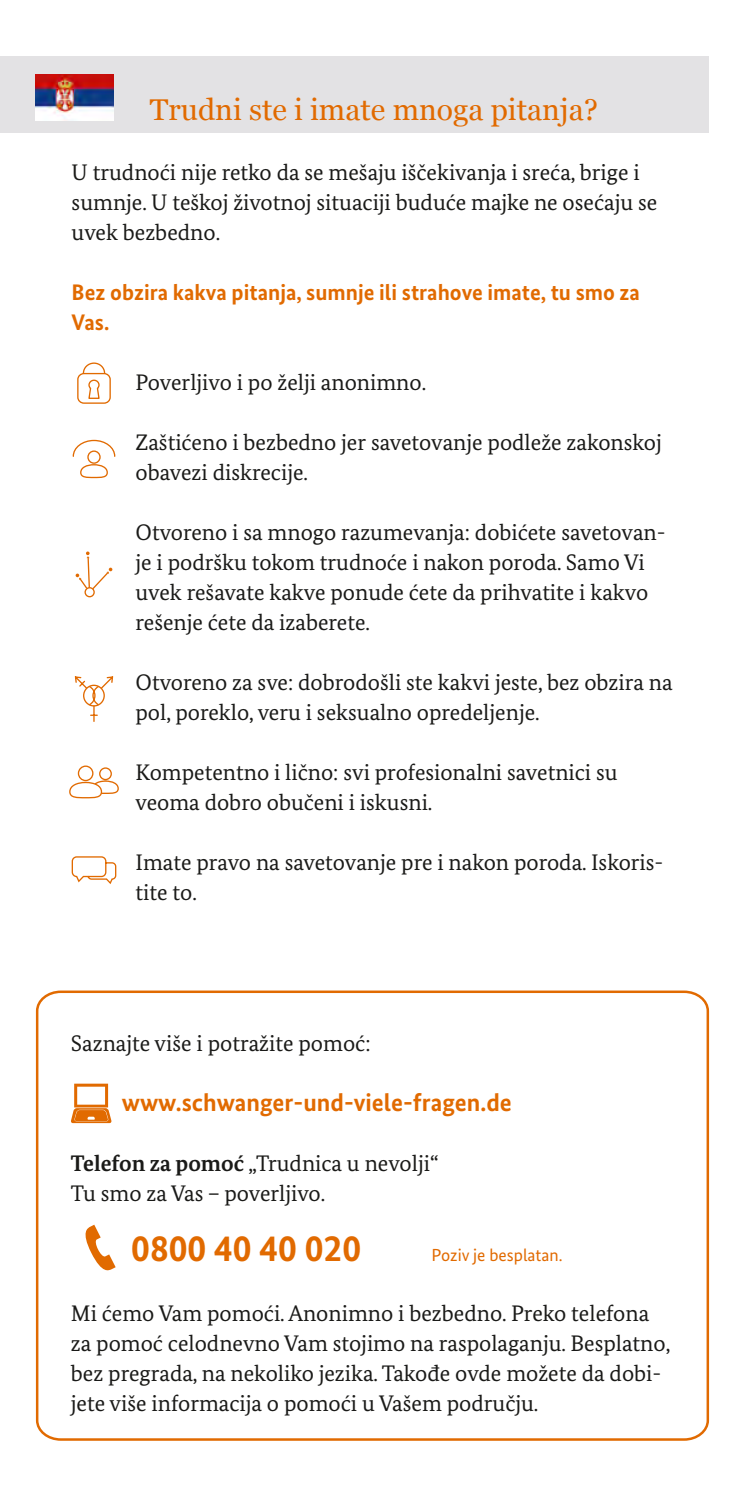
<style>
.page{position:relative;width:745px;height:1489px;background:#fff}
.page>*{position:absolute;margin:0;border:0;box-sizing:border-box;transform-origin:0 0}
.Fließtext_10pt{font:700 37.5px "Bundes Sans";color:#e16a00}
._01-Head{font:30px "Georgia";color:#e16a00}
.Fließtext_10pt-2{font:700 25px "Bundes Sans";color:#e16a00}
._03-Copy{font:22.5px/30px "Bundes Serif";color:#1a1a18}
.Fließtext_10pt-3{font:22.5px/30px "Bundes Serif";color:#1a1a18}
._01-Head-2{font:700 22.5px/30px "Bundes Sans";color:#e16a00}
.Fließtext_10pt-4{font:17.5px "Bundes Sans";color:#e16a00}
.s1{font-weight:700}
</style>
<div class="page">
<div style="left:0;top:57px;width:708px;height:76px;background:#e3e2e4"></div>
<svg style="left:71px;top:856px;width:46px;height:28px"></svg>
<svg style="left:69px;top:765px;width:50px;height:34px"></svg>
<svg style="left:74px;top:676px;width:40px;height:46px"></svg>
<div style="left:84px;top:587px;width:11px;height:10px;border:1px solid #e16a00;border-radius:50%"></div>
<svg style="left:76px;top:551px;width:36px;height:39px"></svg>
<svg style="left:72px;top:439px;width:44px;height:40px"></svg>
<div style="left:77px;top:373px;width:34px;height:31px;border:1px solid #e16a00;border-radius:6px"></div>
<svg style="left:82px;top:362px;width:24px;height:37px"></svg>
<svg style="left:35px;top:990px;width:674px;height:451px"></svg>
<img style="left:35px;top:74px;width:78px;height:46px">
<p class="_01-Head" style="left:150px;top:88px;width:449px">Trudni ste i imate mnoga pitanja?</p>
<p class="_03-Copy" style="left:72px;top:157px;width:586px">U trudnoći nije retko da se mešaju iščekivanja i sreća, brige i sumnje. U teškoj životnoj situaciji buduće majke ne osećaju se uvek bezbedno.</p>
<p class="_01-Head-2" style="left:72px;top:277px;width:569px">Bez obzira kakva pitanja, sumnje ili strahove imate, tu smo za<br>Vas.</p>
<p class="_03-Copy" style="left:135px;top:367px;width:292px">Poverljivo i po želji anonimno.</p>
<p class="_03-Copy" style="left:135px;top:427px;width:527px">Zaštićeno i bezbedno jer savetovanje podleže zakonskoj obavezi diskrecije.</p>
<p class="_03-Copy" style="left:135px;top:517px;width:531px">Otvoreno i sa mnogo razumevanja: dobićete savetovan&shy;je i podršku tokom trudnoće i nakon poroda. Samo Vi uvek rešavate kakve ponude ćete da prihvatite i kakvo rešenje ćete da izaberete.</p>
<p class="_03-Copy" style="left:135px;top:667px;width:538px">Otvoreno za sve: dobrodošli ste kakvi jeste, bez obzira na pol, poreklo, veru i seksualno opredeljenje.</p>
<p class="_03-Copy" style="left:135px;top:757px;width:483px">Kompetentno i lično: svi profesionalni savetnici su veoma dobro obučeni i iskusni.</p>
<p class="_03-Copy" style="left:135px;top:847px;width:529px">Imate pravo na savetovanje pre i nakon poroda. Iskoris&shy;tite to.</p>
<p class="Fließtext_10pt-3" style="left:71px;top:1027px;width:301px">Saznajte više i potražite pomoć:</p>
<p class="Fließtext_10pt-2" style="left:122px;top:1086px;width:391px">www.schwanger-und-viele-fragen.de</p>
<p class="Fließtext_10pt-3" style="left:71px;top:1147px;width:369px"><span class="s1">Telefon za pomoć</span> „Trudnica u nevolji“<br>Tu smo za Vas – poverljivo.</p>
<p class="Fließtext_10pt" style="left:131px;top:1224px;width:231px">0800 40 40 020</p>
<p class="Fließtext_10pt-4" style="left:431px;top:1243px;width:132px">Poziv je besplatan.</p>
<p class="_03-Copy" style="left:71px;top:1297px;width:600px">Mi ćemo Vam pomoći. Anonimno i bezbedno. Preko telefona za pomoć celodnevno Vam stojimo na raspolaganju. Besplatno, bez pregrada, na nekoliko jezika. Takođe ovde možete da dobi&shy;jete više informacija o pomoći u Vašem području.</p>
</div>
